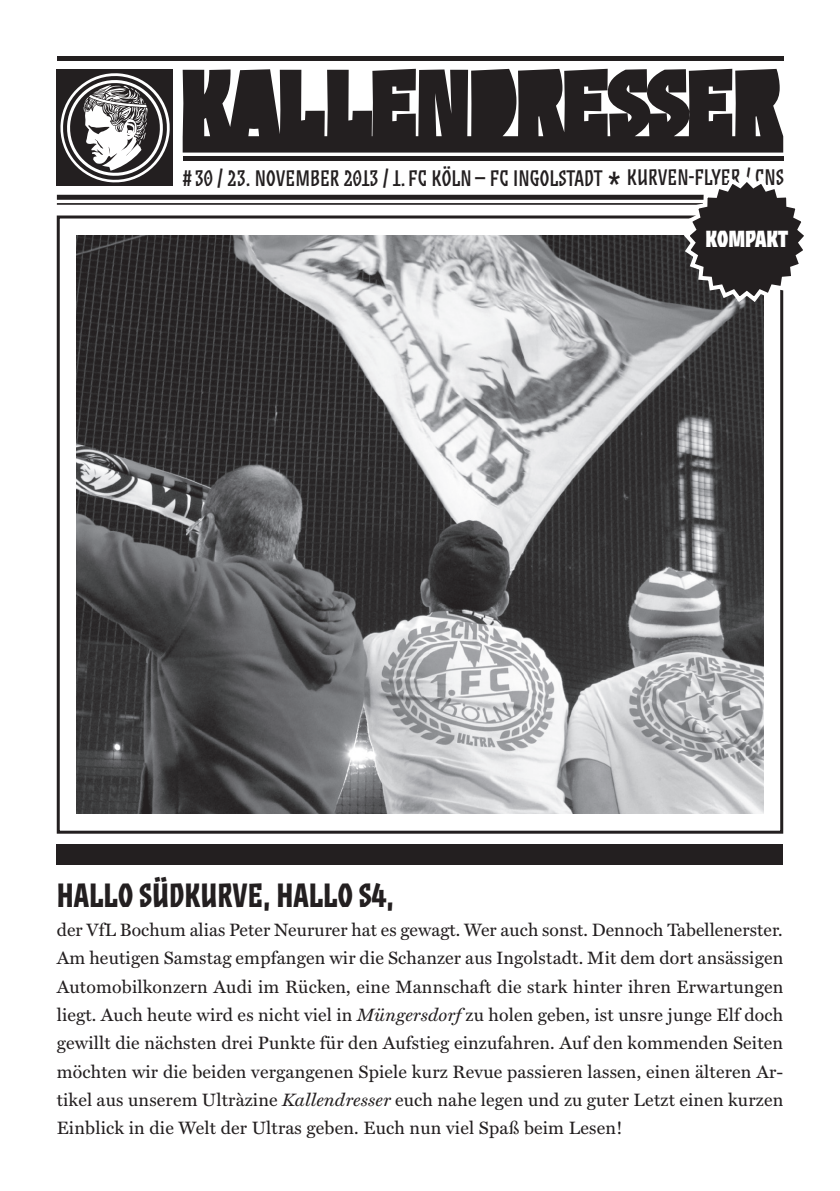
<style>
.page{position:relative;width:840px;height:1191px;background:#fff}
.page>*{position:absolute;margin:0;border:0;box-sizing:border-box;transform-origin:0 0}
.t1{font:36px "Zalamander Caps";color:#231f20}
.t2{font:600 34px "Zalamander Caps";color:#231f20}
.t3{font:700 23.6px "Zalamander Caps";color:#fff}
.t4{font:22.8px "Zalamander Caps";color:#231f20}
.t5{font:18px/28.4px "Miller Text";letter-spacing:.01em;color:#231f20;text-align:justify}
.s1{font-style:italic}
</style>
<div class="page">
<div style="left:57px;top:215px;width:725px;height:618px;border:3px solid #231f20"></div>
<img style="left:77px;top:235px;width:685px;height:578px">
<svg style="left:182px;top:69px;width:600px;height:84px;background:#494647"></svg>
<svg style="left:691px;top:109px;width:2px;height:8px"></svg>
<div style="left:57px;top:70px;width:116px;height:116px;background:#231f20"></div>
<svg style="left:60px;top:73px;width:110px;height:110px"></svg>
<hr style="left:57px;top:57px;width:725px;height:4px;background:#231f20">
<hr style="left:183px;top:156px;width:599px;height:4px;background:#231f20">
<div style="left:57px;top:195px;width:725px;height:5px;background:#231f20"></div>
<hr style="left:57px;top:203px;width:725px;height:2px;background:#231f20">
<div style="left:57px;top:845px;width:725px;height:20px;background:#231f20"></div>
<svg style="left:680px;top:182px;width:124px;height:123px"></svg>
<p class="t4" style="left:183px;top:163px;width:602px"># 30 / 23. NOVEMBER 2013 / 1. FC KÖLN – FC INGOLSTADT KURVEN-FLYER / CNS</p>
<h1 class="t1" style="left:607px;top:163px;width:15px">*</h1>
<h3 class="t3" style="left:705px;top:224px;width:84px">KOMPAKT</h3>
<h2 class="t2" style="left:57px;top:873px;width:338px">HALLO SÜDKURVE, HALLO S4,</h2>
<p class="t5" style="left:57px;top:915px;width:727px">der VfL Bochum alias Peter Neururer hat es gewagt. Wer auch sonst. Dennoch Tabellenerster.<br>Am heutigen Samstag empfangen wir die Schanzer aus Ingolstadt. Mit dem dort ansässigen Automobilkonzern Audi im Rücken, eine Mannschaft die stark hinter ihren Erwartungen liegt. Auch heute wird es nicht viel in <span class="s1">Müngersdorf</span> zu holen geben, ist unsre junge Elf doch gewillt die nächsten drei Punkte für den Aufstieg einzufahren. Auf den kommenden Seiten möchten wir die beiden vergangenen Spiele kurz Revue passieren lassen, einen älteren Ar&shy;tikel aus unserem Ultràzine <span class="s1">Kallendresser</span> euch nahe legen und zu guter Letzt einen kurzen Einblick in die Welt der Ultras geben. Euch nun viel Spaß beim Lesen!</p>
</div>
